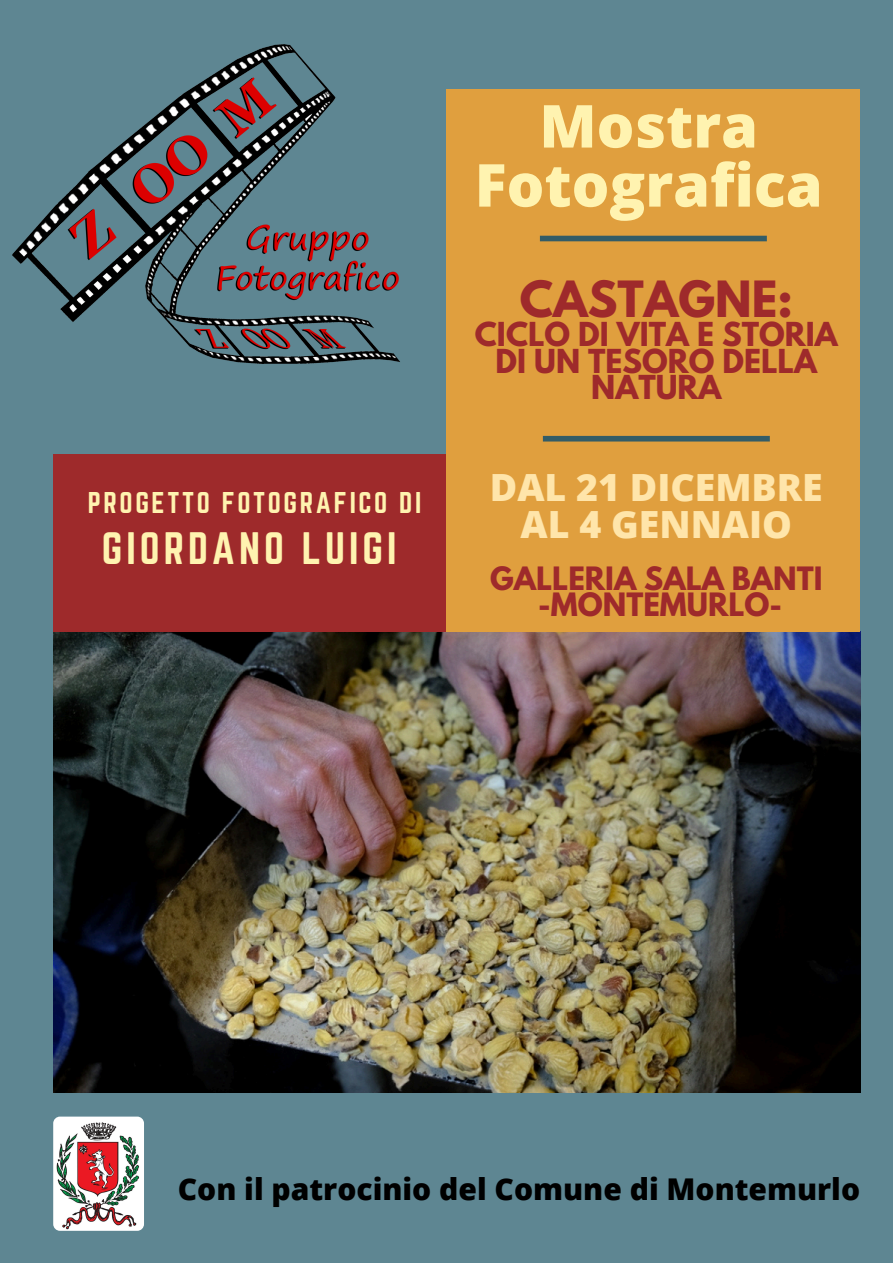
<style>
.page{position:relative;width:893px;height:1263px;background:#5e8692}
.page>*{position:absolute;margin:0;border:0;box-sizing:border-box;transform-origin:0 0}
.t1{font:800 59.25px/59.1px "Open Sans";color:#fff3b0;text-align:center}
.t2{font:700 44.25px "League Spartan";color:#9e2a2b}
.t3{font:39.75px "Norwester";letter-spacing:.1em;color:#fff3b0}
.t4{font:800 37.5px/37.1px "Open Sans";color:#ffe5aa;text-align:center}
.t5{font:800 30px "Open Sans";color:#000}
.t6{font:700 29.25px/26.4px "League Spartan";color:#9e2a2b;text-align:center}
.t7{font:700 28.5px/25.9px "League Spartan";color:#9e2a2b;text-align:center}
.t8{font:26.25px "Norwester";letter-spacing:.1em;color:#fff3b0}
</style>
<div class="page">
<img style="left:53px;top:631px;width:807px;height:462px">
<div style="left:53px;top:454px;width:393px;height:177px;background:#9e2a2b"></div>
<div style="left:446px;top:89px;width:414px;height:542px;background:#e09f3e"></div>
<div style="left:540px;top:236px;width:227px;height:5px;background:#335c67"></div>
<div style="left:543px;top:436px;width:227px;height:5px;background:#335c67"></div>
<img style="left:12px;top:44px;width:388px;height:320px">
<img style="left:53px;top:1116px;width:91px;height:115px;border-radius:7px">
<h1 class="t1" style="left:475px;top:95px;width:349px">Mostra<br>Fotografica</h1>
<p class="t8" style="left:88px;top:486px;width:335px">PROGETTO FOTOGRAFICO DI</p>
<h2 class="t3" style="left:102px;top:524px;width:296px">GIORDANO LUIGI</h2>
<p class="t2" style="left:520px;top:278px;width:275px">CASTAGNE:</p>
<p class="t6" style="left:475px;top:325px;width:364px">CICLO DI VITA E STORIA<br>DI UN TESORO DELLA<br>NATURA</p>
<h3 class="t4" style="left:490px;top:468px;width:334px">DAL 21 DICEMBRE<br>AL 4 GENNAIO</h3>
<p class="t7" style="left:490px;top:569px;width:334px">GALLERIA SALA BANTI -MONTEMURLO-</p>
<h3 class="t5" style="left:178px;top:1168px;width:684px">Con il patrocinio del Comune di Montemurlo</h3>
</div>
